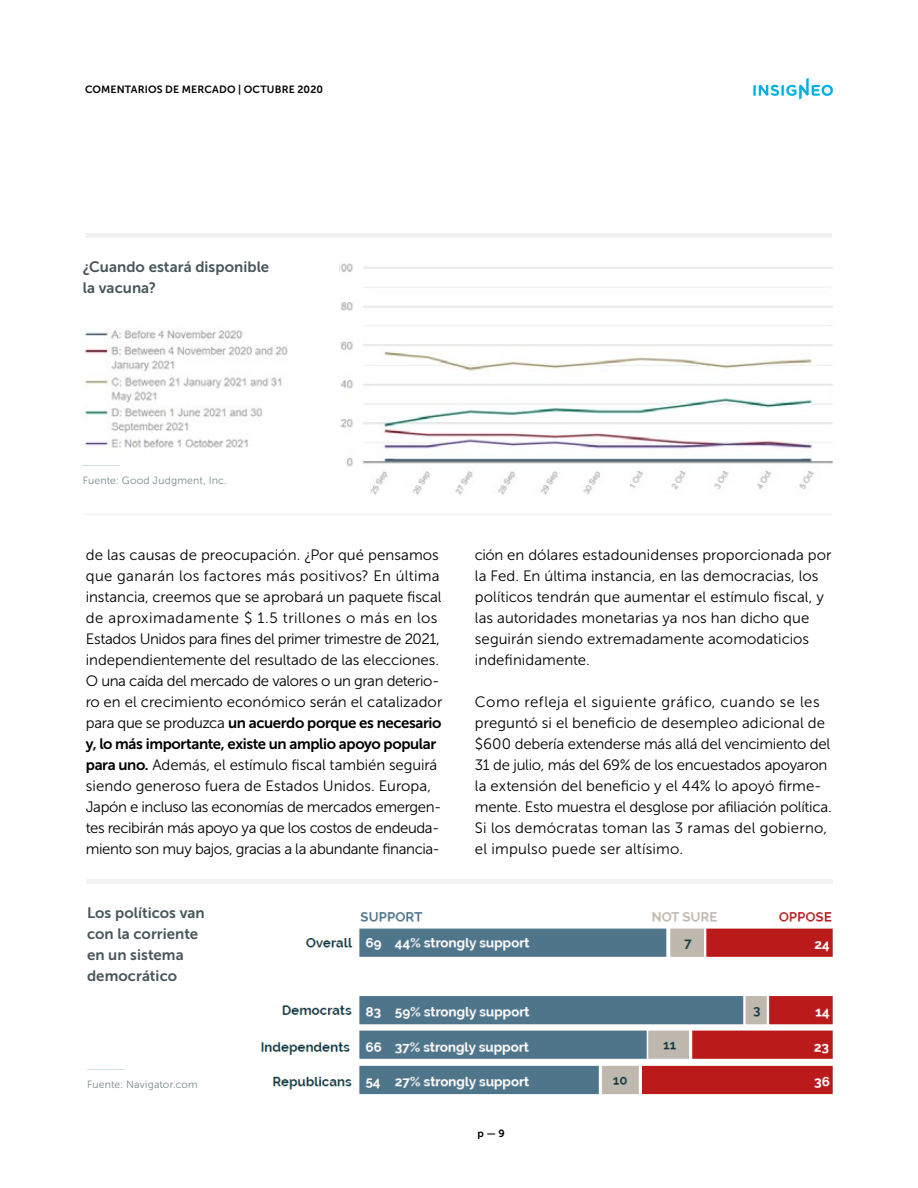
<style>
.page{position:relative;width:918px;height:1188px;background:#fff}
.page>*{position:absolute;margin:0;border:0;box-sizing:border-box;transform-origin:0 0}
.t1{font:15px/21px "Museo Sans 300";color:#000}
.t2{font:15px/21px "Museo Sans 300";letter-spacing:-.025em;color:#000}
.t3{font:15px/21px "Museo Sans 700";letter-spacing:-.025em;color:#000}
.t4{font:15px/21px "Museo Sans 700";letter-spacing:.005em;color:#47555a}
.t5{font:10.5px "Museo Sans 300";letter-spacing:.02em;color:#79898d}
.t6{font:10.5px "Museo Sans 700";letter-spacing:.015em;color:#000}
.s1{font-family:"Museo Sans 300"}
.s2{font-family:"Museo Sans 700"}
</style>
<div class="page">
<svg style="left:753px;top:78px;width:80px;height:21px"></svg>
<hr style="left:87px;top:880px;width:746px;height:4px;background:#f2f1f3">
<hr style="left:87px;top:1069px;width:37px;height:1px;background:#d1e0e5">
<img style="left:261px;top:912px;width:572px;height:183px">
<img style="left:339px;top:263px;width:494px;height:233px">
<img style="left:84px;top:328px;width:204px;height:120px">
<hr style="left:86px;top:234px;width:746px;height:4px;background:#f2f1f3">
<hr style="left:83px;top:465px;width:37px;height:1px;background:#d1e0e5">
<hr style="left:84px;top:514px;width:748px;height:1px;background:#f2f1f3">
<p class="t6" style="left:85px;top:83px;width:240px">COMENTARIOS DE MERCADO | OCTUBRE 2020</p>
<p class="t4" style="left:83px;top:256px;width:188px">¿Cuando estará disponible la vacuna?</p>
<p class="t5" style="left:83px;top:475px;width:146px">Fuente: Good Judgment, Inc.</p>
<p class="t1" style="left:86px;top:545px;width:358px">de las causas de preocupación. ¿Por qué pensamos que ganarán los factores más positivos? En última instancia, creemos que se aprobará un paquete fiscal de aproximadamente $ 1.5 trillones o más en los Estados Unidos para fines del primer trimestre de 2021, independientemente del resultado de las elecciones.<br>O una caída del mercado de valores o un gran deterio&shy;ro en el crecimiento económico serán el catalizador</p>
<p class="t3" style="left:86px;top:712px;width:357px"><span class="s1">para que se produzca</span> un acuerdo porque es necesario y, lo más importante, existe un amplio apoyo popular</p>
<p class="t2" style="left:86px;top:755px;width:357px"><span class="s2">para uno.</span> Además, el estímulo fiscal también seguirá siendo generoso fuera de Estados Unidos. Europa, Japón e incluso las economías de mercados emergen&shy;tes recibirán más apoyo ya que los costos de endeuda&shy;miento son muy bajos, gracias a la abundante financia-</p>
<p class="t4" style="left:87px;top:902px;width:119px">Los políticos van con la corriente en un sistema democrático</p>
<p class="t1" style="left:475px;top:545px;width:358px">ción en dólares estadounidenses proporcionada por la Fed. En última instancia, en las democracias, los políticos tendrán que aumentar el estímulo fiscal, y las autoridades monetarias ya nos han dicho que seguirán siendo extremadamente acomodaticios indefinidamente.</p>
<p class="t1" style="left:475px;top:692px;width:358px">Como refleja el siguiente gráfico, cuando se les preguntó si el beneficio de desempleo adicional de $600 debería extenderse más allá del vencimiento del 31 de julio, más del 69% de los encuestados apoyaron la extensión del beneficio y el 44% lo apoyó firme&shy;mente. Esto muestra el desglose por afiliación política.<br>Si los demócratas toman las 3 ramas del gobierno, el impulso puede ser altísimo.</p>
<p class="t5" style="left:87px;top:1079px;width:112px">Fuente: Navigator.com</p>
<p class="t6" style="left:477px;top:1128px;width:29px">p — 9</p>
</div>
